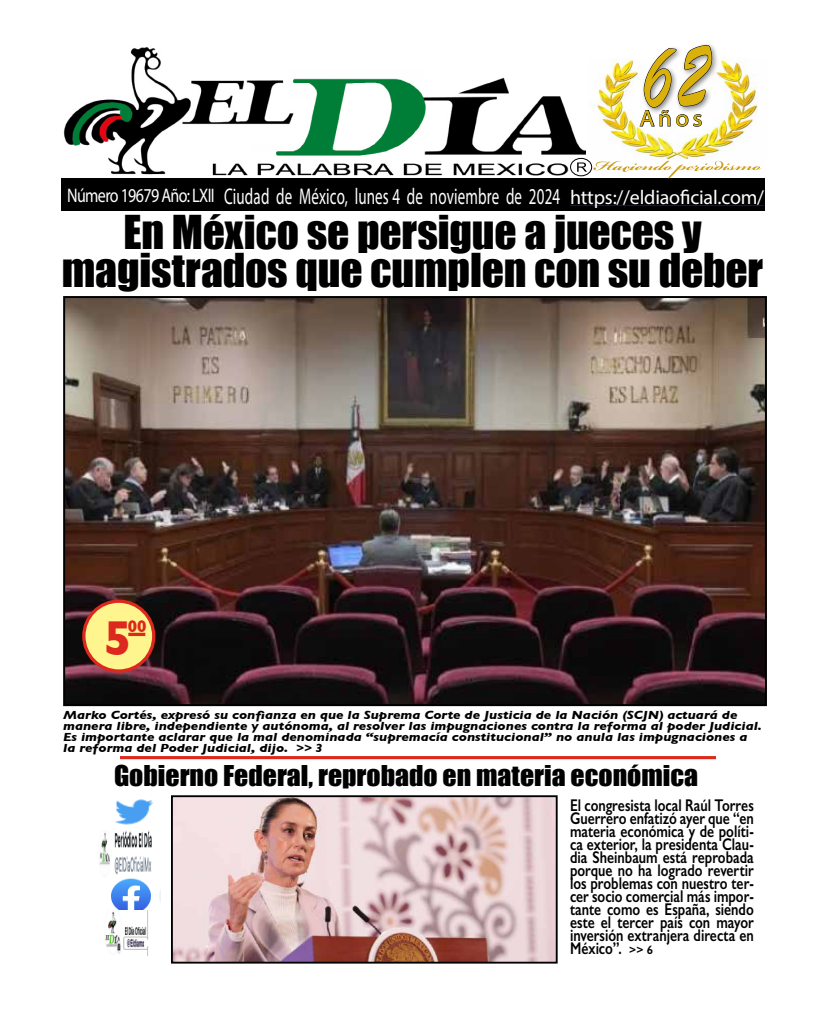
<style>
.page{position:relative;width:823px;height:1015px;background:#fff}
.page>*{position:absolute;margin:0;border:0;box-sizing:border-box;transform-origin:0 0}
.t1{font:98px "Brush Script";color:#dab00b;scale:.7 1}
.t2{font:700 50px "Gill Sans";color:#dd291d;scale:.93 1}
.t3{font:42.9px/38px "Impact";letter-spacing:-.005em;color:#000;text-align:center}
.t4{font:26.3px "Impact";color:#000;scale:1.05 1}
.t5{font:23px "Myriad Pro";color:#dab00b;scale:1.06 1}
.t6{font:22.8px "Myriad Pro";letter-spacing:.01em;color:#fff;scale:.66 1}
.t7{font:20px "Myriad Pro";letter-spacing:-.01em;color:#fff}
.t8{font:600 17px/13px "Gill Sans";color:#000;text-align:justify;scale:.79 1}
.t9{font:700 17px "Gill Sans";color:#dd291d;scale:.93 1}
.t10{font:italic 700 12px/11px "Gill Sans";color:#000;scale:1.13 1}
.s1{font-size:19.7px}
.s2{font-size:12px}
</style>
<div class="page">
<img style="left:66px;top:299px;width:697px;height:404px">
<div style="left:63px;top:296px;width:703px;height:410px;border:2px solid #000"></div>
<img style="left:62px;top:47px;width:523px;height:132px">
<div style="left:61px;top:179px;width:702px;height:32px;background:#000"></div>
<img style="left:588px;top:59px;width:174px;height:115px">
<svg style="left:593px;top:161px;width:168px;height:17px"></svg>
<div style="left:640px;top:42px;width:78px;height:72px;background:#000;opacity:.5"></div>
<svg style="left:639px;top:45px;width:72px;height:90px"></svg>
<div style="left:569px;top:158px;width:22px;height:18px;border:1px solid #000;border-radius:50%"></div>
<svg style="left:576px;top:162px;width:10px;height:10px"></svg>
<hr style="left:120px;top:756px;width:595px;height:3px;background:#dd291d">
<img style="left:115px;top:799px;width:38px;height:32px">
<img style="left:99px;top:831px;width:53px;height:44px">
<img style="left:111px;top:878px;width:49px;height:33px">
<img style="left:105px;top:911px;width:44px;height:45px">
<hr style="left:569px;top:205px;width:194px;height:1px;background:#00f">
<img style="left:174px;top:798px;width:380px;height:162px">
<div style="left:171px;top:795px;width:386px;height:168px;border:2px solid #000"></div>
<div style="left:84px;top:601px;width:70px;height:70px;background:#fff58f;border-radius:50%"></div>
<div style="left:82px;top:599px;width:73px;height:74px;border:3px solid #dd291d;border-radius:50%"></div>
<hr style="left:128px;top:633px;width:17px;height:3px;background:#dd291d">
<h1 class="t1" style="left:643px;top:11px;width:94px">62</h1>
<h3 class="t5" style="left:639px;top:104px;width:61px">Años</h3>
<h3 class="t6" style="left:67px;top:182px;width:748px"><span class="s1">Número 19679 Año: LXII</span> Ciudad de México, lunes 4 de noviembre de 2024</h3>
<h3 class="t7" style="left:569px;top:184px;width:195px">https://eldiaoficial.com/</h3>
<h3 class="t3" style="left:62px;top:212px;width:702px">En México se persigue a jueces y magistrados que cumplen con su deber</h3>
<h2 class="t2" style="left:104px;top:599px;width:31px">5</h2>
<h3 class="t9" style="left:128px;top:612px;width:22px">00</h3>
<p class="t10" style="left:63px;top:710px;width:619px">Marko Cortés, expresó su confianza en que la Suprema Corte de Justicia de la Nación (SCJN) actuará de manera libre, independiente y autónoma, al resolver las impugnaciones contra la reforma al poder Judicial.<br>Es importante aclarar que la mal denominada “supremacía constitucional” no anula las impugnaciones a la reforma del Poder Judicial, dijo. &gt;&gt; 3</p>
<h3 class="t4" style="left:114px;top:755px;width:557px">Gobierno Federal, reprobado en materia económica</h3>
<p class="t8" style="left:569px;top:799px;width:234px">El congresista local Raúl Torres Guerrero enfatizó ayer que “en materia económica y de políti&shy;ca exterior, la presidenta Clau&shy;dia Sheinbaum está reprobada porque no ha logrado revertir los problemas con nuestro ter&shy;cer socio comercial más impor&shy;tante como es España, siendo este el tercer país con mayor inversión extranjera directa en México”. <span class="s2">&gt;&gt; 6</span></p>
</div>
